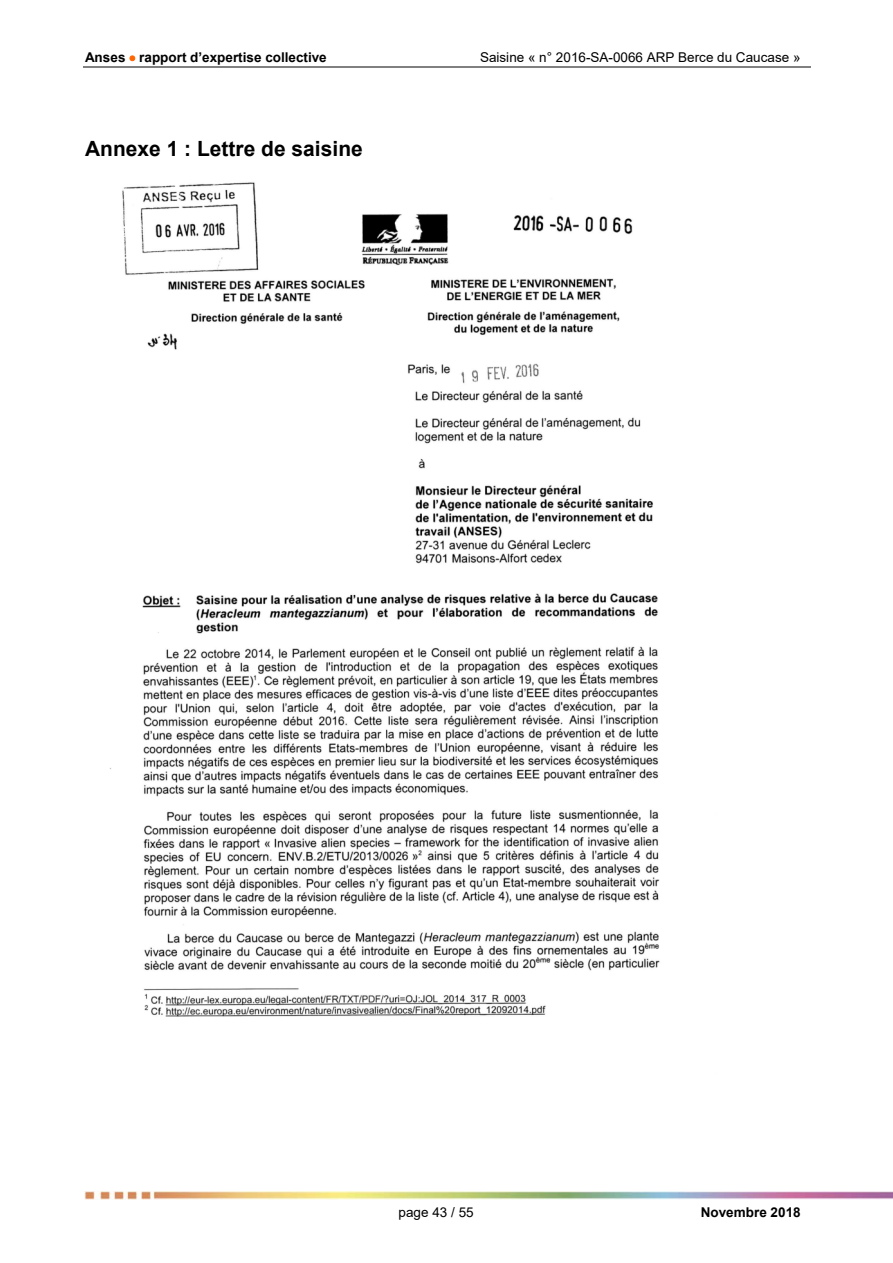
<style>
.page{position:relative;width:893px;height:1263px;background:#fff}
.page>*{position:absolute;margin:0;border:0;box-sizing:border-box;transform-origin:0 0}
.t1{font:700 21px "Arial";color:#000}
.t2{font:13.5px "Arial";color:#000}
.t3{font:700 13.5px "Arial";color:#000}
.s1{color:#ff6500}
</style>
<div class="page">
<hr style="left:83px;top:67px;width:727px;height:1px;background:#808080">
<img style="left:85px;top:1191px;width:808px;height:8px">
<img style="left:110px;top:182px;width:550px;height:835px">
<p class="t3" style="left:85px;top:50px;width:243px">Anses <span class="s1">•</span> rapport d’expertise collective</p>
<p class="t2" style="left:480px;top:50px;width:322px">Saisine « n° 2016-SA-0066 ARP Berce du Caucase »</p>
<h1 class="t1" style="left:85px;top:137px;width:279px">Annexe 1 : Lettre de saisine</h1>
<p class="t2" style="left:399px;top:1205px;width:77px">page 43 / 55</p>
<p class="t3" style="left:701px;top:1205px;width:101px">Novembre 2018</p>
</div>
